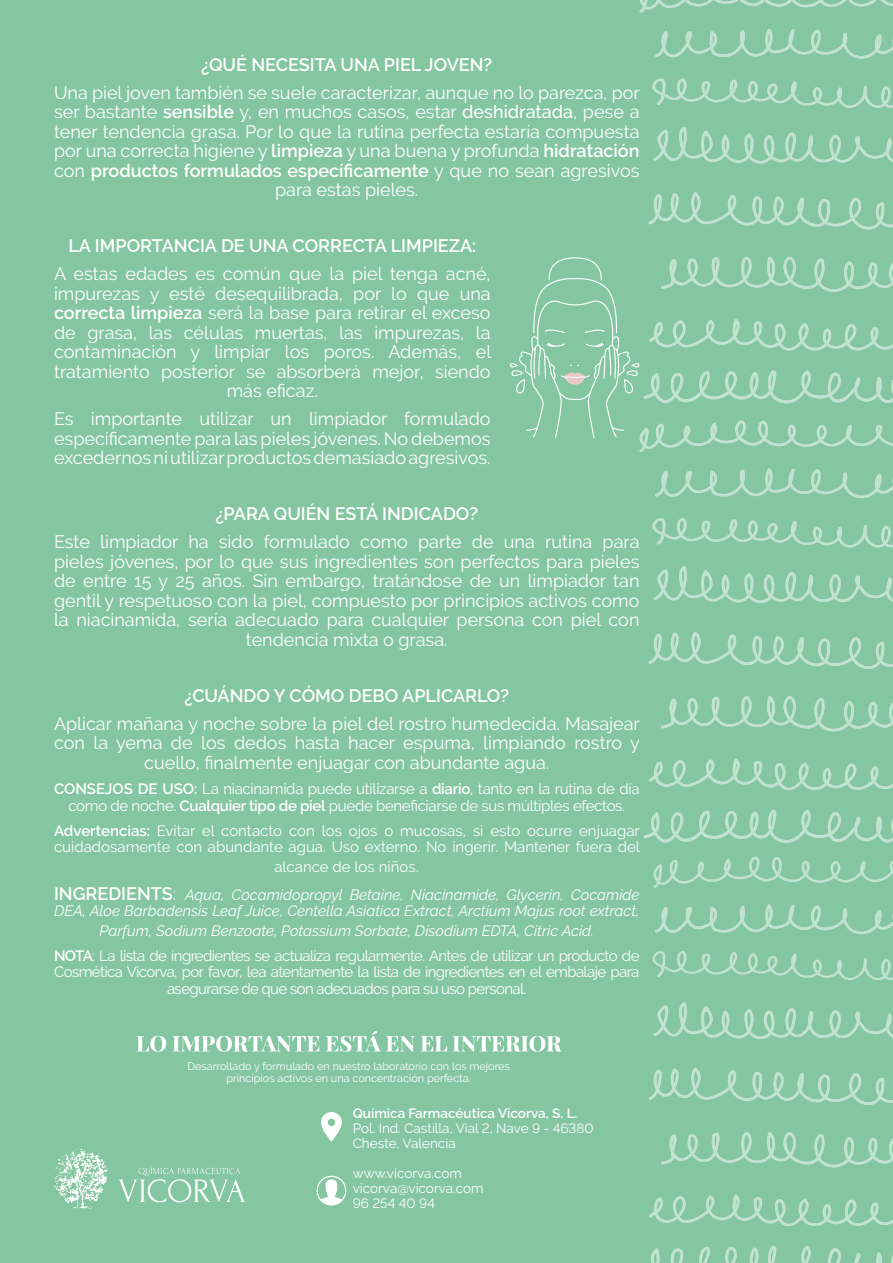
<style>
.page{position:relative;width:893px;height:1263px;background:#84c6a0}
.page>*{position:absolute;margin:0;border:0;box-sizing:border-box;transform-origin:0 0}
.t1{font:18px/19.5px "Raleway";color:#fff;text-align:center}
.t2{font:18px/19.5px "Raleway";color:#fffffd;text-align:center}
.t3{font:600 18px "Raleway";color:#fff}
.t4{font:600 18px "Raleway";color:#fffffd}
.t5{font:15px/16.5px "Raleway";letter-spacing:-.025em;color:#fffffd;text-align:center}
.t6{font:italic 15px/28px "Raleway";color:#fffffd;text-align:center}
.t7{font:15px/16.5px "Raleway";color:#fffffd}
.t8{font:13.5px/15px "Raleway";color:#fff}
.t9{font:600 13.5px "Raleway";color:#fff}
.t10{font:10.8px/12.1px "Raleway";color:#fff;text-align:center}
.s1{font-weight:600}
.s2{font-weight:500}
.s3{font-style:normal}
.s4{font-style:normal;font-size:18px}
.s5{font-weight:600;font-style:normal;font-size:18px}
</style>
<div class="page">
<svg style="left:137px;top:1036px;width:29px;height:16px"></svg>
<svg style="left:173px;top:1036px;width:146px;height:16px"></svg>
<svg style="left:326px;top:1031px;width:89px;height:21px"></svg>
<svg style="left:421px;top:1036px;width:26px;height:15px"></svg>
<svg style="left:453px;top:1036px;width:109px;height:16px"></svg>
<svg style="left:119px;top:1167px;width:126px;height:35px"></svg>
<svg style="left:54px;top:1149px;width:54px;height:60px"></svg>
<svg style="left:652px;top:951px;width:241px;height:30px"></svg>
<svg style="left:653px;top:1002px;width:240px;height:37px"></svg>
<svg style="left:648px;top:1068px;width:245px;height:37px"></svg>
<svg style="left:661px;top:1132px;width:232px;height:36px"></svg>
<svg style="left:649px;top:1195px;width:244px;height:32px"></svg>
<svg style="left:651px;top:1245px;width:242px;height:18px"></svg>
<svg style="left:655px;top:904px;width:238px;height:31px"></svg>
<svg style="left:653px;top:856px;width:240px;height:32px"></svg>
<svg style="left:652px;top:518px;width:241px;height:30px"></svg>
<svg style="left:653px;top:566px;width:240px;height:37px"></svg>
<svg style="left:648px;top:632px;width:245px;height:37px"></svg>
<svg style="left:661px;top:696px;width:232px;height:36px"></svg>
<svg style="left:649px;top:759px;width:244px;height:32px"></svg>
<svg style="left:643px;top:810px;width:250px;height:33px"></svg>
<svg style="left:655px;top:468px;width:238px;height:31px"></svg>
<svg style="left:652px;top:78px;width:241px;height:30px"></svg>
<svg style="left:653px;top:127px;width:240px;height:37px"></svg>
<svg style="left:648px;top:192px;width:245px;height:38px"></svg>
<svg style="left:655px;top:29px;width:238px;height:30px"></svg>
<svg style="left:639px;top:0;width:254px;height:13px"></svg>
<svg style="left:510px;top:256px;width:383px;height:196px"></svg>
<svg style="left:321px;top:1112px;width:21px;height:30px"></svg>
<svg style="left:317px;top:1176px;width:29px;height:29px"></svg>
<p class="t3" style="left:201px;top:54px;width:293px">¿QUÉ NECESITA UNA PIEL JOVEN?</p>
<p class="t1" style="left:54px;top:83px;width:587px">Una piel joven también se suele caracterizar, aunque no lo parezca, por ser bastante <span class="s1">sensible</span> y, en muchos casos, estar <span class="s2">deshidratada</span>, pese a tener tendencia grasa. Por lo que la rutina perfecta estaría compuesta por una correcta higiene y <span class="s1">limpieza</span> y una buena y profunda <span class="s1">hidratación </span>con <span class="s1">productos formulados específicamente</span> y que no sean agresivos para estas pieles.</p>
<p class="t3" style="left:68px;top:236px;width:409px">LA IMPORTANCIA DE UNA CORRECTA LIMPIEZA:</p>
<p class="t1" style="left:54px;top:264px;width:439px">A estas edades es común que la piel tenga acné, impurezas y esté desequilibrada, por lo que una <span class="s1">correcta limpieza</span> será la base para retirar el exceso de grasa, las células muertas, las impurezas, la contaminación y limpiar los poros. Además, el tratamiento posterior se absorberá mejor, siendo más eficaz.</p>
<p class="t1" style="left:54px;top:409px;width:438px;text-align:justify">Es importante utilizar un limpiador formulado específicamente para las pieles jóvenes. No debemos excedernos ni utilizar productos demasiado agresivos.</p>
<p class="t3" style="left:215px;top:504px;width:264px">¿PARA QUIÉN ESTÁ INDICADO?</p>
<p class="t1" style="left:54px;top:532px;width:587px">Este limpiador ha sido formulado como parte de una rutina para pieles jóvenes, por lo que sus ingredientes son perfectos para pieles de entre 15 y 25 años. Sin embargo, tratándose de un limpiador tan gentil y respetuoso con la piel, compuesto por principios activos como la niacinamida, sería adecuado para cualquier persona con piel con tendencia mixta o grasa.</p>
<p class="t4" style="left:184px;top:685px;width:326px">¿CUÁNDO Y CÓMO DEBO APLICARLO?</p>
<p class="t2" style="left:54px;top:714px;width:587px">Aplicar mañana y noche sobre la piel del rostro humedecida. Masajear con la yema de los dedos hasta hacer espuma, limpiando rostro y cuello, finalmente enjuagar con abundante agua.</p>
<p class="t5" style="left:54px;top:780px;width:587px"><span class="s1">CONSEJOS DE USO:</span> La niacinamida puede utilizarse a <span class="s1">diario</span>, tanto en la rutina de día como de noche. <span class="s1">Cualquier tipo de piel</span> puede beneficiarse de sus múltiples efectos.</p>
<p class="t7" style="left:54px;top:822px;width:587px"><span class="s1">Advertencias:</span> Evitar el contacto con los ojos o mucosas, si esto ocurre enjuagar cuidadosamente con abundante agua. Uso externo. No ingerir. Mantener fuera del</p>
<p class="t6" style="left:54px;top:852px;width:587px"><span class="s3">alcance de los niños</span><span class="s4">.<br></span><span class="s5">INGREDIENTS</span><span class="s4">:</span> Aqua, Cocamidopropyl Betaine, Niacinamide, Glycerin, Cocamide</p>
<p class="t6" style="left:54px;top:901px;width:587px;line-height:19.5px">DEA, Aloe Barbadensis Leaf Juice, Centella Asiatica Extract, Arctium Majus root extract,<br>Parfum, Sodium Benzoate, Potassium Sorbate, Disodium EDTA, Citric Acid.</p>
<p class="t5" style="left:54px;top:947px;width:587px"><span class="s1">NOTA</span>: La lista de ingredientes se actualiza regularmente. Antes de utilizar un producto de<br>Cosmética Vicorva, por favor, lea atentamente la lista de ingredientes en el embalaje para asegurarse de que son adecuados para su uso personal.</p>
<p class="t10" style="left:187px;top:1060px;width:324px">Desarrollado y formulado en nuestro laboratorio con los mejores principios activos en una concentración perfecta.</p>
<p class="t9" style="left:353px;top:1106px;width:226px">Química Farmacéutica Vicorva, S. L.</p>
<p class="t8" style="left:353px;top:1121px;width:242px">Pol. Ind. Castilla, Vial 2, Nave 9 - 46380<br>Cheste, Valencia</p>
<p class="t8" style="left:353px;top:1166px;width:132px">www.vicorva.com vicorva@vicorva.com<br>96 254 40 94</p>
</div>
